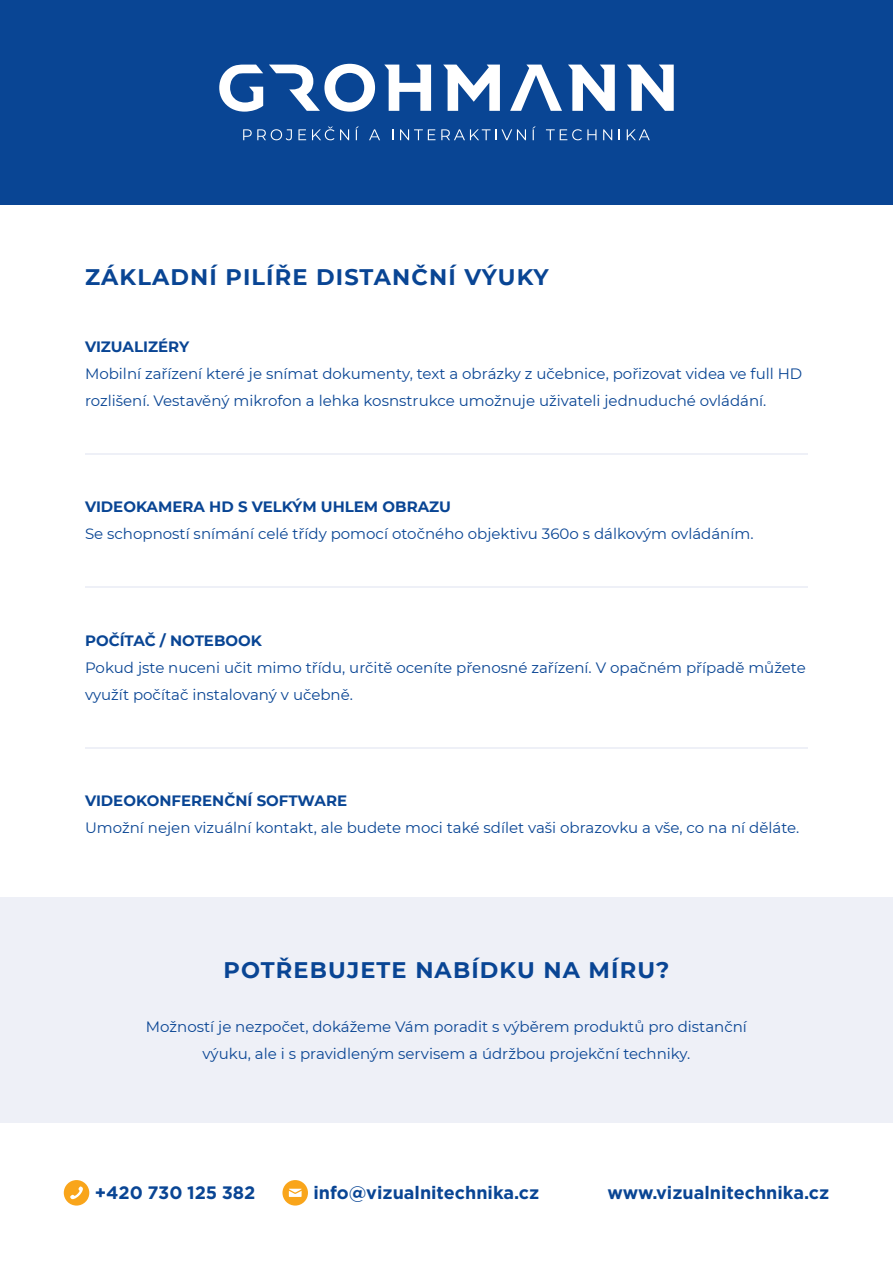
<style>
.page{position:relative;width:893px;height:1263px;background:#fff}
.page>*{position:absolute;margin:0;border:0;box-sizing:border-box;transform-origin:0 0}
.t1{font:700 22.5px "Montserrat";letter-spacing:.05em;color:#094594}
.t2{font:700 18px "Gotham";color:#094594}
.t3{font:15px/27px "Montserrat";color:#094594}
.t4{font:700 15px "Montserrat";color:#094594}
</style>
<div class="page">
<div style="left:0;top:897px;width:893px;height:226px;background:#eef0f7"></div>
<hr style="left:85px;top:747px;width:723px;height:1px;background:#eef0f7">
<hr style="left:85px;top:587px;width:723px;height:1px;background:#eef0f7">
<hr style="left:85px;top:453px;width:723px;height:1px;background:#eef0f7">
<div style="left:0;top:0;width:893px;height:204px;background:#094594"></div>
<svg style="left:64px;top:1180px;width:25px;height:25px"></svg>
<svg style="left:282px;top:1180px;width:26px;height:25px"></svg>
<svg style="left:243px;top:129px;width:49px;height:11px"></svg>
<svg style="left:298px;top:129px;width:8px;height:11px"></svg>
<svg style="left:312px;top:127px;width:22px;height:13px"></svg>
<svg style="left:340px;top:129px;width:9px;height:11px"></svg>
<svg style="left:355px;top:127px;width:4px;height:13px"></svg>
<svg style="left:369px;top:129px;width:11px;height:11px"></svg>
<svg style="left:400px;top:129px;width:35px;height:11px"></svg>
<svg style="left:441px;top:129px;width:85px;height:11px"></svg>
<svg style="left:532px;top:127px;width:3px;height:13px"></svg>
<svg style="left:546px;top:129px;width:50px;height:11px"></svg>
<svg style="left:603px;top:129px;width:9px;height:11px"></svg>
<svg style="left:627px;top:129px;width:23px;height:11px"></svg>
<svg style="left:627px;top:65px;width:47px;height:46px"></svg>
<svg style="left:568px;top:65px;width:47px;height:46px"></svg>
<svg style="left:384px;top:65px;width:47px;height:46px"></svg>
<svg style="left:510px;top:65px;width:52px;height:46px"></svg>
<svg style="left:443px;top:65px;width:57px;height:46px"></svg>
<svg style="left:269px;top:64px;width:106px;height:48px"></svg>
<svg style="left:219px;top:65px;width:44px;height:47px"></svg>
<h1 class="t1" style="left:85px;top:261px;width:465px">ZÁKLADNÍ PILÍŘE DISTANČNÍ VÝUKY</h1>
<p class="t4" style="left:85px;top:336px;width:106px">VIZUALIZÉRY</p>
<p class="t3" style="left:85px;top:360px;width:719px">Mobilní zařízení které je snímat dokumenty, text a obrázky z učebnice, pořizovat videa ve full HD rozlišení. Vestavěný mikrofon a lehka kosnstrukce umožnuje uživateli jednuduché ovládání.</p>
<p class="t4" style="left:85px;top:496px;width:368px">VIDEOKAMERA HD S VELKÝM UHLEM OBRAZU</p>
<p class="t3" style="left:85px;top:520px;width:670px">Se schopností snímání celé třídy pomocí otočného objektivu 360o s dálkovým ovládáním.</p>
<p class="t4" style="left:85px;top:630px;width:178px">POČÍTAČ / NOTEBOOK</p>
<p class="t3" style="left:85px;top:654px;width:722px">Pokud jste nuceni učit mimo třídu, určitě oceníte přenosné zařízení. V opačném případě můžete využít počítač instalovaný v učebně.</p>
<p class="t4" style="left:85px;top:790px;width:264px">VIDEOKONFERENČNÍ SOFTWARE</p>
<p class="t3" style="left:85px;top:814px;width:716px">Umožní nejen vizuální kontakt, ale budete moci také sdílet vaši obrazovku a vše, co na ní děláte.</p>
<h1 class="t1" style="left:223px;top:954px;width:448px">POTŘEBUJETE NABÍDKU NA MÍRU?</h1>
<p class="t3" style="left:146px;top:1012px;width:602px;text-align:center">Možností je nezpočet, dokážeme Vám poradit s výběrem produktů pro distanční výuku, ale i s pravidleným servisem a údržbou projekční techniky.</p>
<p class="t2" style="left:95px;top:1181px;width:162px">+420 730 125 382</p>
<p class="t2" style="left:313px;top:1181px;width:227px">info@vizualnitechnika.cz</p>
<p class="t2" style="left:608px;top:1181px;width:223px">www.vizualnitechnika.cz</p>
</div>
